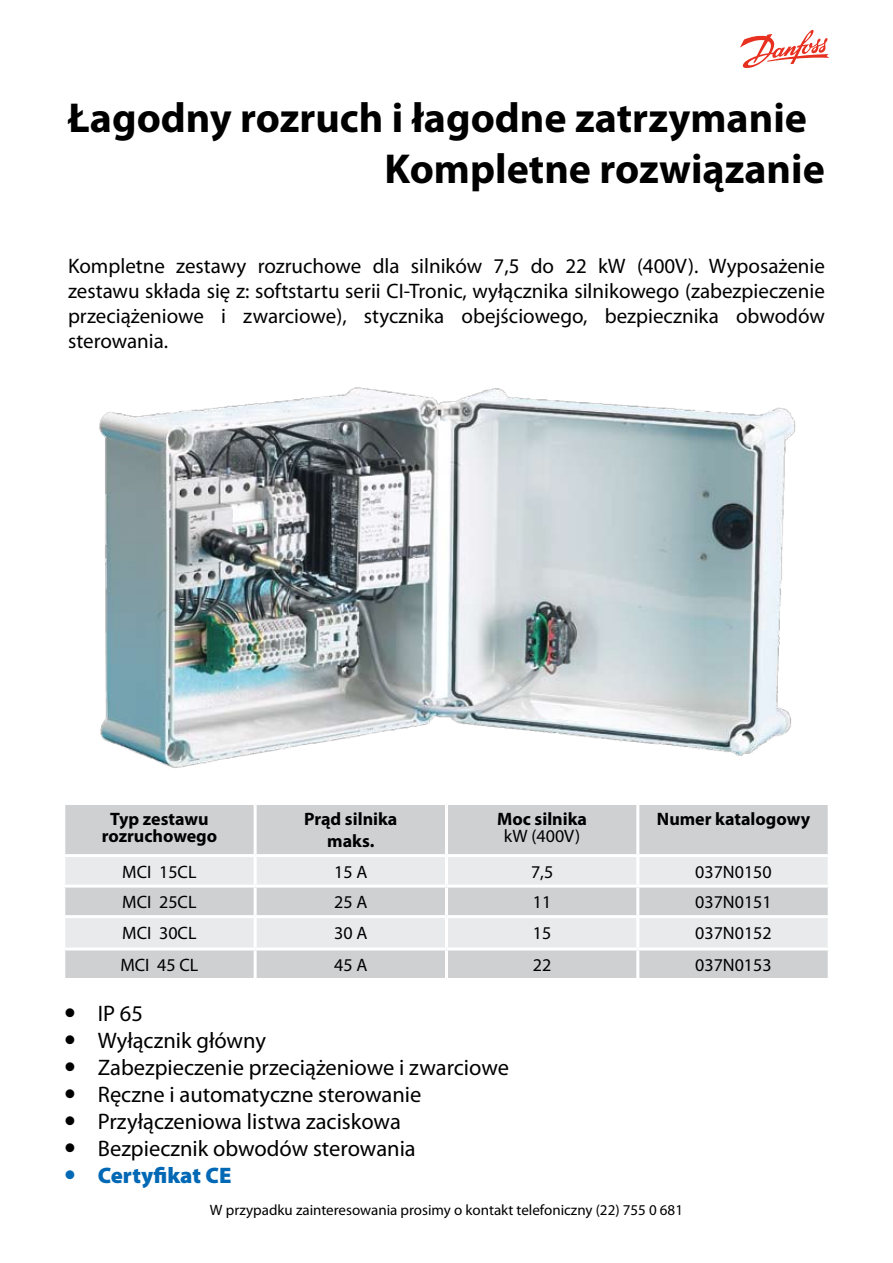
<style>
.page{position:relative;width:893px;height:1263px;background:#fff}
.page>*{position:absolute;margin:0;border:0;box-sizing:border-box;transform-origin:0 0}
.t1{font:700 42px/50.4px "Myriad Pro";color:#000}
.t2{font:22.5px/27px "Myriad Pro";color:#000}
.t3{font:900 22.5px "Myriad Pro";color:#0068b4}
.t4{font:21px/25.2px "Myriad Pro";color:#000;text-align:justify}
.t5{font:18px "Myriad Pro";color:#000}
.t6{font:700 18px/16.5px "Myriad Pro";color:#000;text-align:center}
.t7{font:15px "Myriad Pro";color:#000}
</style>
<div class="page">
<svg style="left:740px;top:29px;width:89px;height:39px"></svg>
<div style="left:65px;top:805px;width:763px;height:173px;background:#ced0d2"></div>
<svg style="left:65px;top:857px;width:763px;height:90px;background:#e0e1e3"></svg>
<hr style="left:254px;top:805px;width:3px;height:49px;background:#fff">
<hr style="left:445px;top:805px;width:3px;height:49px;background:#fff">
<hr style="left:636px;top:805px;width:3px;height:49px;background:#fff">
<hr style="left:62px;top:854px;width:193px;height:3px;background:#fff">
<hr style="left:255px;top:854px;width:191px;height:3px;background:#fff">
<hr style="left:254px;top:857px;width:3px;height:27px;background:#fff">
<hr style="left:446px;top:854px;width:192px;height:3px;background:#fff">
<hr style="left:445px;top:857px;width:3px;height:27px;background:#fff">
<hr style="left:638px;top:854px;width:193px;height:3px;background:#fff">
<hr style="left:636px;top:857px;width:3px;height:27px;background:#fff">
<hr style="left:62px;top:884px;width:193px;height:3px;background:#fff">
<hr style="left:255px;top:884px;width:191px;height:3px;background:#fff">
<hr style="left:254px;top:887px;width:3px;height:28px;background:#fff">
<hr style="left:446px;top:884px;width:192px;height:3px;background:#fff">
<hr style="left:445px;top:887px;width:3px;height:28px;background:#fff">
<hr style="left:638px;top:884px;width:193px;height:3px;background:#fff">
<hr style="left:636px;top:887px;width:3px;height:28px;background:#fff">
<hr style="left:62px;top:915px;width:193px;height:3px;background:#fff">
<hr style="left:255px;top:915px;width:191px;height:3px;background:#fff">
<hr style="left:254px;top:918px;width:3px;height:29px;background:#fff">
<hr style="left:446px;top:915px;width:192px;height:3px;background:#fff">
<hr style="left:445px;top:918px;width:3px;height:29px;background:#fff">
<hr style="left:638px;top:915px;width:193px;height:3px;background:#fff">
<hr style="left:636px;top:918px;width:3px;height:29px;background:#fff">
<hr style="left:62px;top:947px;width:193px;height:3px;background:#fff">
<hr style="left:255px;top:947px;width:191px;height:3px;background:#fff">
<hr style="left:254px;top:950px;width:3px;height:28px;background:#fff">
<hr style="left:446px;top:947px;width:192px;height:3px;background:#fff">
<hr style="left:445px;top:950px;width:3px;height:28px;background:#fff">
<hr style="left:638px;top:947px;width:193px;height:3px;background:#fff">
<hr style="left:636px;top:950px;width:3px;height:28px;background:#fff">
<img style="left:99px;top:387px;width:697px;height:381px">
<h1 class="t1" style="left:385px;top:93px;width:442px;text-indent:-317px">Łagodny rozruch i łagodne zatrzymanie<br>Kompletne rozwiązanie</h1>
<p class="t4" style="left:68px;top:253px;width:758px">Kompletne zestawy rozruchowe dla silników 7,5 do 22 kW (400V). Wyposażenie zestawu składa się z: softstartu serii CI-Tronic, wyłącznika silnikowego (zabezpieczenie przeciążeniowe i zwarciowe), stycznika obejściowego, bezpiecznika obwodów sterowania.</p>
<p class="t6" style="left:102px;top:811px;width:117px">Typ zestawu rozruchowego</p>
<p class="t6" style="left:304px;top:809px;width:95px;line-height:21.6px">Prąd silnika maks.</p>
<p class="t6" style="left:497px;top:811px;width:91px">Moc silnika</p>
<p class="t5" style="left:504px;top:826px;width:78px">kW (400V)</p>
<p class="t6" style="left:657px;top:811px;width:155px">Numer katalogowy</p>
<p class="t5" style="left:122px;top:862px;width:76px">MCI 15CL</p>
<p class="t5" style="left:334px;top:862px;width:35px">15 A</p>
<p class="t5" style="left:531px;top:862px;width:24px">7,5</p>
<p class="t5" style="left:695px;top:862px;width:78px">037N0150</p>
<p class="t5" style="left:122px;top:892px;width:76px">MCI 25CL</p>
<p class="t5" style="left:334px;top:892px;width:35px">25 A</p>
<p class="t5" style="left:533px;top:892px;width:20px">11</p>
<p class="t5" style="left:695px;top:892px;width:78px">037N0151</p>
<p class="t5" style="left:122px;top:923px;width:76px">MCI 30CL</p>
<p class="t5" style="left:334px;top:923px;width:35px">30 A</p>
<p class="t5" style="left:533px;top:923px;width:20px">15</p>
<p class="t5" style="left:695px;top:923px;width:78px">037N0152</p>
<p class="t5" style="left:120px;top:955px;width:80px">MCI 45 CL</p>
<p class="t5" style="left:334px;top:955px;width:35px">45 A</p>
<p class="t5" style="left:533px;top:955px;width:20px">22</p>
<p class="t5" style="left:695px;top:955px;width:78px">037N0153</p>
<p class="t2" style="left:98px;top:1001px;width:413px">IP 65<br>Wyłącznik główny<br>Zabezpieczenie przeciążeniowe i zwarciowe<br>Ręczne i automatyczne sterowanie<br>Przyłączeniowa listwa zaciskowa<br>Bezpiecznik obwodów sterowania</p>
<p class="t3" style="left:98px;top:1163px;width:135px">Certyfikat CE</p>
<p class="t7" style="left:210px;top:1201px;width:475px">W przypadku zainteresowania prosimy o kontakt telefoniczny (22) 755 0 681</p>
</div>
